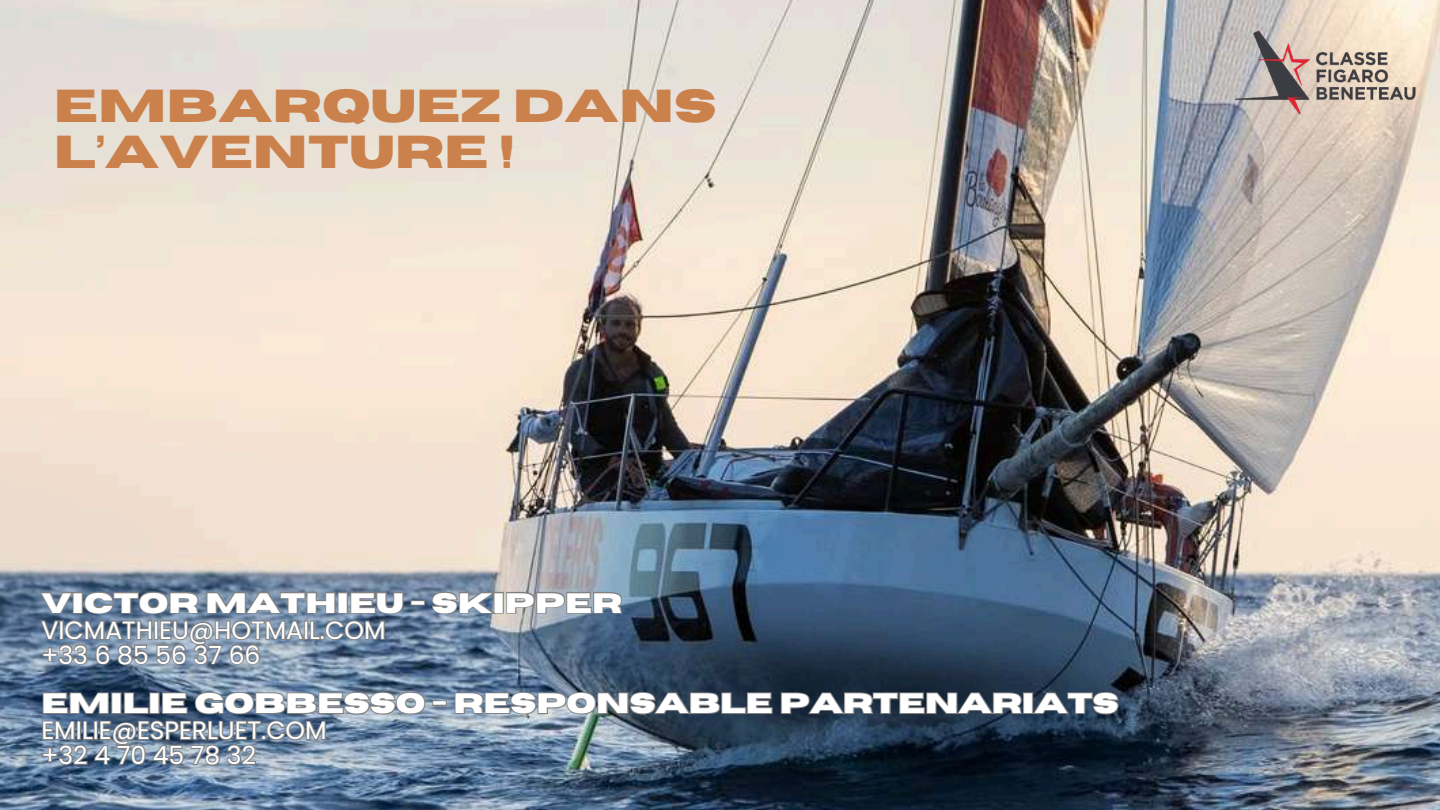
<style>
.page{position:relative;width:1440px;height:810px;background:#fff}
.page>*{position:absolute;margin:0;border:0;box-sizing:border-box;transform-origin:0 0}
.t1{font:700 46px/45.8px "Horizon";color:#cb814b}
.t2{font:700 28px "Horizon";color:#fff}
.t3{font:25px/24.8px "Poppins";color:#fff}
</style>
<div class="page">
<img style="left:0;top:0;width:1440px;height:810px">
<svg style="left:38px;top:590px;width:586px;height:77px;background:#738498"></svg>
<img style="left:1235px;top:29px;width:182px;height:86px">
<svg style="left:41px;top:691px;width:1079px;height:76px;background:#526476"></svg>
<h1 class="t1" style="left:54px;top:85px;width:664px">EMBARQUEZ DANS<br>L’AVENTURE !</h1>
<p class="t2" style="left:42px;top:589px;width:582px">VICTOR MATHIEU - SKIPPER</p>
<p class="t3" style="left:42px;top:618px;width:346px">VICMATHIEU@HOTMAIL.COM +33 6 85 56 37 66</p>
<p class="t2" style="left:42px;top:690px;width:1079px">EMILIE GOBBESSO - RESPONSABLE PARTENARIATS</p>
<p class="t3" style="left:42px;top:718px;width:287px">EMILIE@ESPERLUET.COM +32 4 70 45 78 32</p>
</div>
